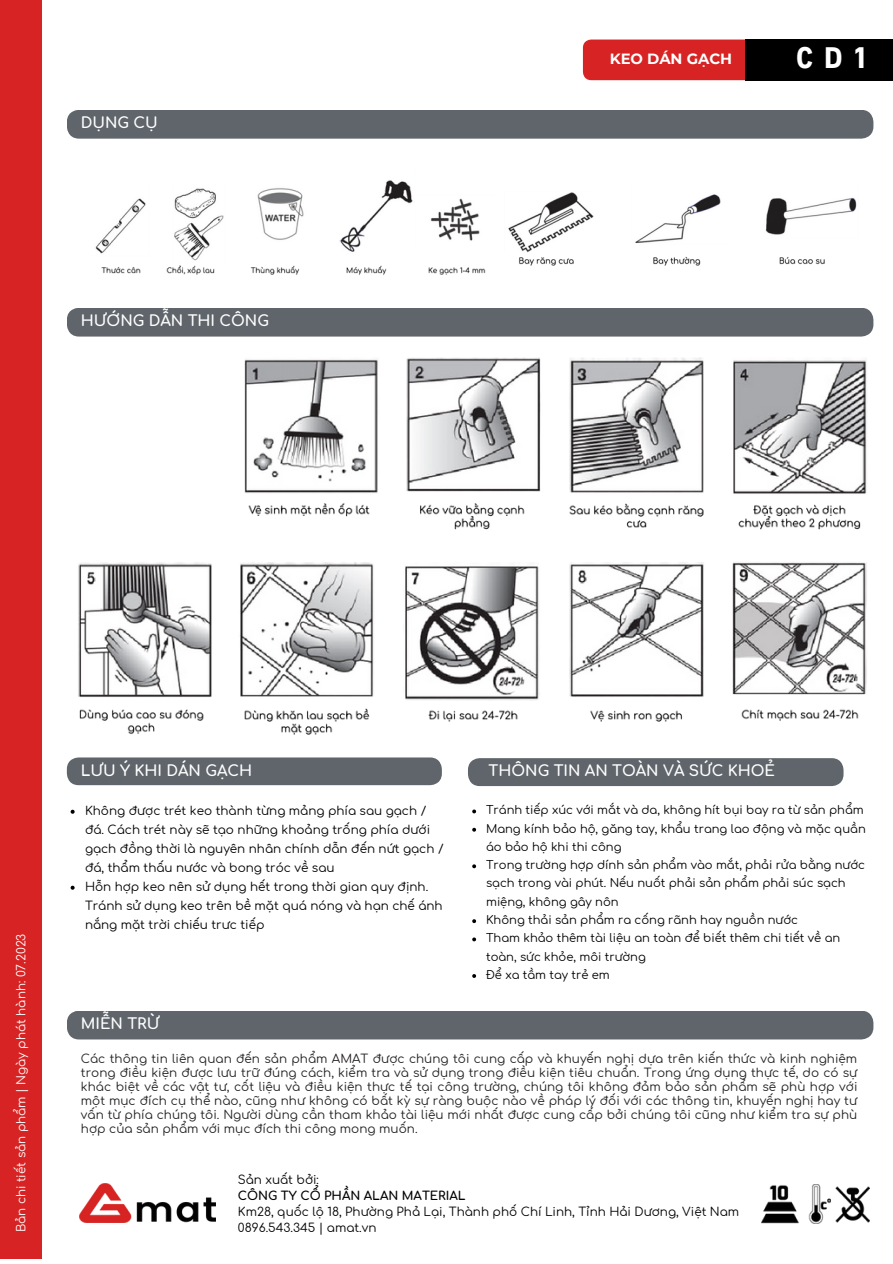
<style>
.page{position:relative;width:893px;height:1264px;background:#fff}
.page>*{position:absolute;margin:0;border:0;box-sizing:border-box;transform-origin:0 0}
.t1{font:700 condensed 26.7px "Radnika Next";color:#fff}
.t2{font:700 15px "Comfortaa";color:#fefefe}
.t3{font:700 14.85px "Montserrat";letter-spacing:-.005em;color:#fff}
.t4{font:12px/14px "Comfortaa";color:#231f20;text-align:justify}
.t5{font:12px/19px "Comfortaa";color:#000}
.t6{font:12px "Comfortaa";color:#fff}
.t7{font:700 12px "Comfortaa";color:#000}
.t8{font:11.55px/18.3px "Comfortaa";color:#000}
</style>
<div class="page">
<div style="left:0;top:0;width:41px;height:1258px;background:#d72323"></div>
<div style="left:67px;top:757px;width:375px;height:28px;background:#5f656b;border-radius:12px"></div>
<div style="left:583px;top:40px;width:162px;height:40px;background:#d72323"></div>
<div style="left:745px;top:40px;width:147px;height:40px;background:#000"></div>
<img style="left:78px;top:357px;width:789px;height:378px">
<div style="left:67px;top:308px;width:806px;height:28px;background:#5f656b;border-radius:12px"></div>
<div style="left:67px;top:110px;width:806px;height:29px;background:#5f656b;border-radius:12px"></div>
<div style="left:67px;top:1010px;width:806px;height:29px;background:#5f656b;border-radius:12px"></div>
<img style="left:80px;top:1183px;width:136px;height:39px">
<img style="left:761px;top:1184px;width:108px;height:39px">
<div style="left:468px;top:758px;width:375px;height:28px;background:#5f656b;border-radius:12px"></div>
<img style="left:95px;top:180px;width:391px;height:95px">
<img style="left:508px;top:192px;width:349px;height:74px">
<svg style="left:71px;top:809px;width:4px;height:4px"></svg>
<svg style="left:71px;top:885px;width:4px;height:4px"></svg>
<svg style="left:472px;top:809px;width:4px;height:4px"></svg>
<svg style="left:472px;top:827px;width:4px;height:4px"></svg>
<svg style="left:472px;top:864px;width:4px;height:4px"></svg>
<svg style="left:472px;top:919px;width:4px;height:4px"></svg>
<svg style="left:472px;top:937px;width:4px;height:4px"></svg>
<svg style="left:472px;top:974px;width:4px;height:3px"></svg>
<p class="t2" style="left:81px;top:115px;width:78px">DỤNG CỤ</p>
<p class="t2" style="left:81px;top:313px;width:189px">HƯỚNG DẪN THI CÔNG</p>
<p class="t3" style="left:609px;top:50px;width:124px">KEO DÁN GẠCH</p>
<p class="t1" style="left:796px;top:41px;width:73px">CD1</p>
<p class="t6" style="left:15px;top:1232px;width:300px;rotate:-90deg">Bản chi tiết sản phẩm | Ngày phát hành: 07.2023</p>
<p class="t2" style="left:81px;top:762px;width:173px">LƯU Ý KHI DÁN GẠCH</p>
<p class="t5" style="left:85px;top:801px;width:360px">Không được trét keo thành từng mảng phía sau gạch / đá. Cách trét này sẽ tạo những khoảng trống phía dưới gạch đồng thời là nguyên nhân chính dẫn đến nứt gạch / đá, thẩm thấu nước và bong tróc về sau</p>
<p class="t5" style="left:85px;top:877px;width:359px">Hỗn hợp keo nên sử dụng hết trong thời gian quy định.<br>Tránh sử dụng keo trên bề mặt quá nóng và hạn chế ánh nắng mặt trời chiếu trưc tiếp</p>
<p class="t2" style="left:81px;top:1016px;width:80px">MIỄN TRỪ</p>
<p class="t2" style="left:488px;top:763px;width:288px">THÔNG TIN AN TOÀN VÀ SỨC KHOẺ</p>
<p class="t8" style="left:486px;top:801px;width:379px">Tránh tiếp xúc với mắt và da, không hít bụi bay ra từ sản phẩm</p>
<p class="t8" style="left:486px;top:819px;width:381px">Mang kính bảo hộ, găng tay, khẩu trang lao động và mặc quần áo bảo hộ khi thi công</p>
<p class="t8" style="left:486px;top:856px;width:380px">Trong trường hợp dính sản phẩm vào mắt, phải rửa bằng nước sạch trong vài phút. Nếu nuốt phải sản phẩm phải súc sạch miệng, không gây nôn</p>
<p class="t8" style="left:486px;top:911px;width:313px">Không thải sản phẩm ra cống rãnh hay nguồn nước</p>
<p class="t8" style="left:486px;top:929px;width:355px">Tham khảo thêm tài liệu an toàn để biết thêm chi tiết về an toàn, sức khỏe, môi trường</p>
<p class="t8" style="left:486px;top:966px;width:125px">Để xa tầm tay trẻ em</p>
<p class="t4" style="left:81px;top:1051px;width:778px">Các thông tin liên quan đến sản phẩm AMAT được chúng tôi cung cấp và khuyến nghị dựa trên kiến thức và kinh nghiệm trong điều kiện được lưu trữ đúng cách, kiểm tra và sử dụng trong điều kiện tiêu chuẩn. Trong ứng dụng thực tế, do có sự khác biệt về các vật tư, cốt liệu và điều kiện thực tế tại công trường, chúng tôi không đảm bảo sản phẩm sẽ phù hợp với một mục đích cụ thể nào, cũng như không có bất kỳ sự ràng buộc nào về pháp lý đối với các thông tin, khuyến nghị hay tư vấn từ phía chúng tôi. Người dùng cần tham khảo tài liệu mới nhất được cung cấp bởi chúng tôi cũng như kiểm tra sự phù hợp của sản phẩm với mục đích thi công mong muốn.</p>
<p class="t5" style="left:238px;top:1170px;width:82px">Sản xuất bởi:</p>
<p class="t7" style="left:238px;top:1189px;width:229px">CÔNG TY CỔ PHẦN ALAN MATERIAL</p>
<p class="t5" style="left:238px;top:1202px;width:503px">Km28, quốc lộ 18, Phường Phả Lại, Thành phố Chí Linh, Tỉnh Hải Dương, Việt Nam</p>
<p class="t5" style="left:238px;top:1218px;width:140px">0896.543.345 | amat.vn</p>
</div>
